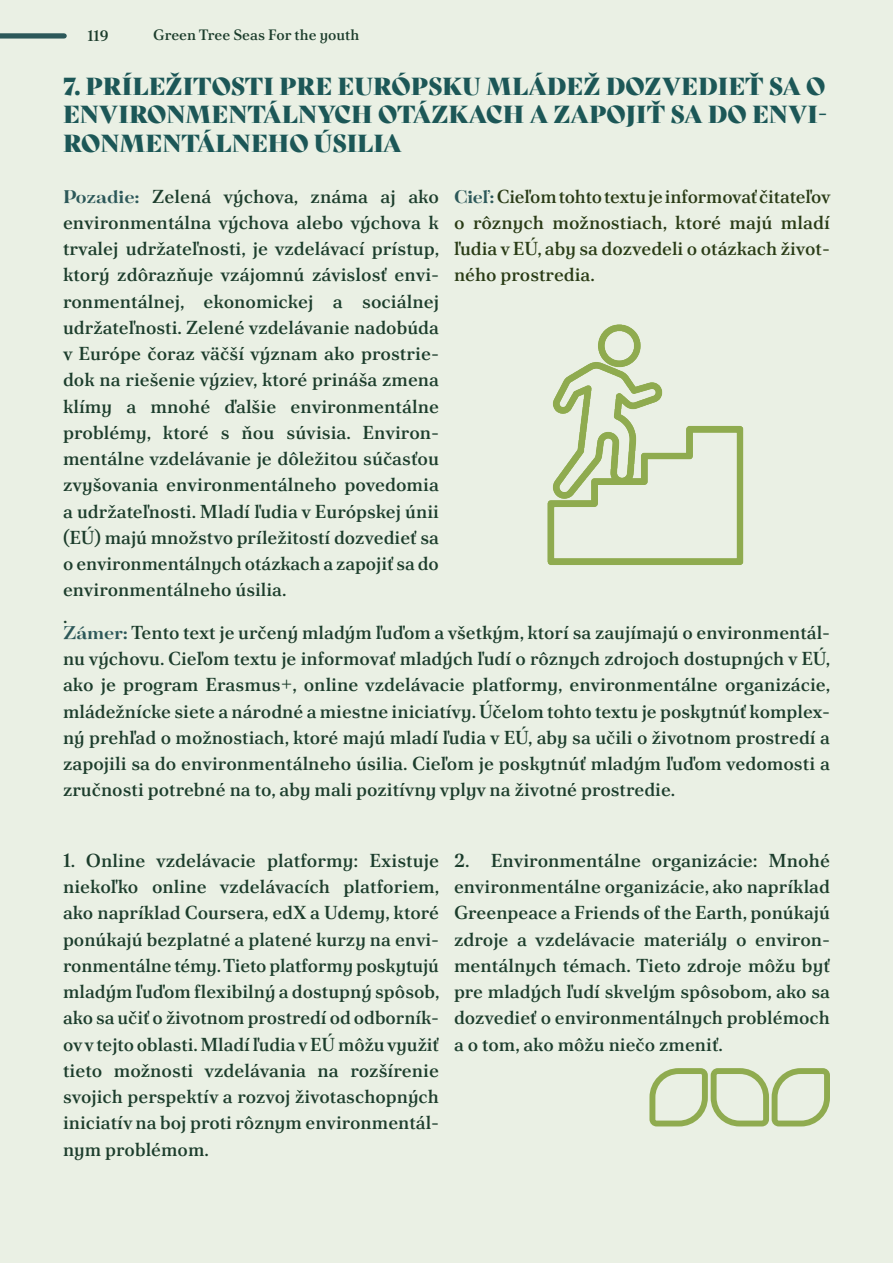
<style>
.page{position:relative;width:893px;height:1263px;background:#eaf0e4}
.page>*{position:absolute;margin:0;border:0;box-sizing:border-box;transform-origin:0 0}
.H2_Paragraf{font:24px/28.8px "Bely Display";color:#1c5757;text-align:justify}
.Paragraf{font:18.75px/26.2px "Poltawski Nowy";color:#1c3d2c;text-align:justify}
.Paragraf-2{font:18.75px/26.2px "Poltawski Nowy";color:#293b15;text-align:justify}
.t1{font:15px "Poltawski Nowy";color:#1c3d2c}
.s1{font-family:"Tenez";font-weight:700;font-size:20.25px;color:#2c5859}
</style>
<div class="page">
<div style="left:0;top:33px;width:64px;height:6px;background:#2c5859"></div>
<img style="left:547px;top:324px;width:197px;height:241px">
<svg style="left:649px;top:1068px;width:181px;height:58px"></svg>
<p class="t1" style="left:87px;top:25px;width:23px">119</p>
<p class="t1" style="left:153px;top:24px;width:208px">Green Tree Seas For the youth</p>
<p class="H2_Paragraf" style="left:63px;top:69px;width:766px">7. PRÍLEŽITOSTI PRE EURÓPSKU MLÁDEŽ DOZVEDIEŤ SA O ENVIRONMENTÁLNYCH OTÁZKACH A ZAPOJIŤ SA DO ENVI-RONMENTÁLNEHO ÚSILIA</p>
<p class="Paragraf" style="left:63px;top:182px;width:378px"><span class="s1">Pozadie:</span> Zelená výchova, známa aj ako environmentálna výchova alebo výchova k trvalej udržateľnosti, je vzdelávací prístup, ktorý zdôrazňuje vzájomnú závislosť envi&shy;ronmentálnej, ekonomickej a sociálnej udržateľnosti. Zelené vzdelávanie nadobúda v Európe čoraz väčší význam ako prostrie&shy;dok na riešenie výziev, ktoré prináša zmena klímy a mnohé ďalšie environmentálne problémy, ktoré s ňou súvisia. Environ&shy;mentálne vzdelávanie je dôležitou súčasťou zvyšovania environmentálneho povedomia a udržateľnosti. Mladí ľudia v Európskej únii (EÚ) majú množstvo príležitostí dozvedieť sa o environmentálnych otázkach a zapojiť sa do environmentálneho úsilia.</p>
<p class="Paragraf" style="left:63px;top:602px;width:6px">.</p>
<p class="Paragraf-2" style="left:454px;top:182px;width:378px"><span class="s1">Cieľ:</span> Cieľom tohto textu je informovať čitateľov o rôznych možnostiach, ktoré majú mladí ľudia v EÚ, aby sa dozvedeli o otázkach život&shy;ného prostredia.</p>
<p class="Paragraf" style="left:63px;top:619px;width:769px"><span class="s1">Zámer:</span> Tento text je určený mladým ľuďom a všetkým, ktorí sa zaujímajú o environmentál&shy;nu výchovu. Cieľom textu je informovať mladých ľudí o rôznych zdrojoch dostupných v EÚ, ako je program Erasmus+, online vzdelávacie platformy, environmentálne organizácie, mládežnícke siete a národné a miestne iniciatívy. Účelom tohto textu je poskytnúť komplex&shy;ný prehľad o možnostiach, ktoré majú mladí ľudia v EÚ, aby sa učili o životnom prostredí a zapojili sa do environmentálneho úsilia. Cieľom je poskytnúť mladým ľuďom vedomosti a zručnosti potrebné na to, aby mali pozitívny vplyv na životné prostredie.</p>
<p class="Paragraf" style="left:63px;top:847px;width:378px">1. Online vzdelávacie platformy: Existuje niekoľko online vzdelávacích platforiem, ako napríklad Coursera, edX a Udemy, ktoré ponúkajú bezplatné a platené kurzy na envi&shy;ronmentálne témy. Tieto platformy poskytujú mladým ľuďom flexibilný a dostupný spôsob, ako sa učiť o životnom prostredí od odborník&shy;ov v tejto oblasti. Mladí ľudia v EÚ môžu využiť tieto možnosti vzdelávania na rozšírenie svojich perspektív a rozvoj životaschopných iniciatív na boj proti rôznym environmentál&shy;nym problémom.</p>
<p class="Paragraf" style="left:454px;top:847px;width:377px">2. Environmentálne organizácie: Mnohé environmentálne organizácie, ako napríklad Greenpeace a Friends of the Earth, ponúkajú zdroje a vzdelávacie materiály o environ&shy;mentálnych témach. Tieto zdroje môžu byť pre mladých ľudí skvelým spôsobom, ako sa dozvedieť o environmentálnych problémoch a o tom, ako môžu niečo zmeniť.</p>
</div>
